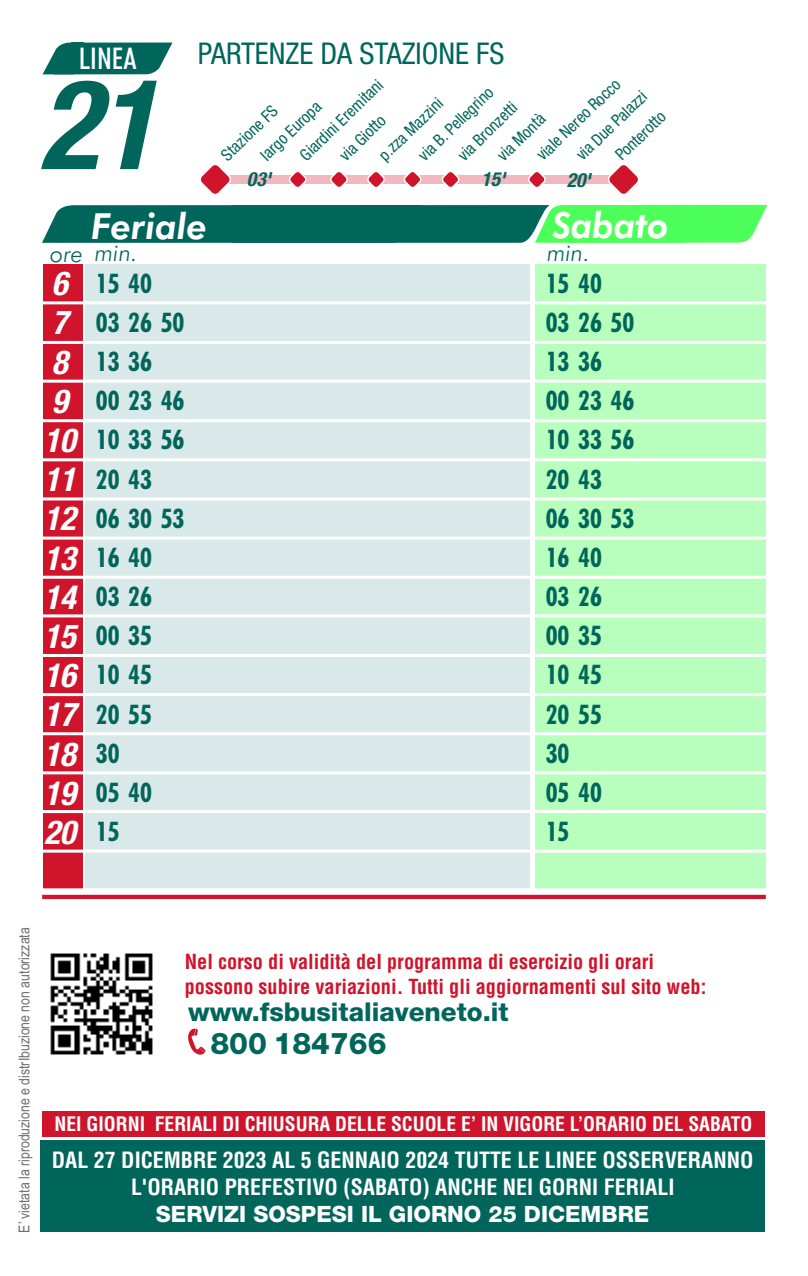
<style>
.page{position:relative;width:808px;height:1276px;background:#fff}
.page>*{position:absolute;margin:0;border:0;box-sizing:border-box;transform-origin:0 0}
.t1{font:italic 700 condensed 124.8px "Helvetica Neue LT Std";color:#00665c}
.t2{font:italic 800 36px "Futura BT";color:#fff}
.t3{font:italic 700 condensed 33px/39.3px "Helvetica Neue LT Std";letter-spacing:-.01em;color:#fff}
.t4{font:condensed 30px "Helvetica Neue LT Std";color:#00665c}
.t5{font:800 30px "Helvetica Neue LT Std";color:#00665c}
.t6{font:500 condensed 30px "Futura BT";color:#fff}
.t7{font:700 condensed 27px/39.3px "Futura BT";color:#00665c}
.t8{font:800 25.8px "Helvetica Neue LT Std";color:#00665c}
.t9{font:italic 300 24px "Futura BT";color:#00665c}
.t10{font:800 22.5px "Helvetica Neue LT Std";color:#fff}
.t11{font:700 condensed 21.9px/27.3px "Helvetica";color:#fff;text-align:center}
.t12{font:700 condensed 20.4px/25.2px "Helvetica";color:#cf142b}
.t13{font:700 condensed 19.5px "Helvetica";color:#fff}
.t14{font:italic 700 condensed 19.5px "Helvetica Neue LT Std";color:#00665c}
.t15{font:condensed 16.5px "Helvetica Neue LT Std";color:#00665c}
.t16{font:15px "Arial Narrow";color:#706e70}
</style>
<div class="page">
<div style="left:535px;top:264px;width:230px;height:626px;background:#b8ffbd"></div>
<div style="left:86px;top:264px;width:444px;height:626px;background:#d9e8e8"></div>
<div style="left:43px;top:264px;width:40px;height:626px;background:#cf142b"></div>
<hr style="left:30px;top:771px;width:757px;height:3px;background:#fff">
<hr style="left:30px;top:732px;width:757px;height:3px;background:#fff">
<hr style="left:30px;top:810px;width:757px;height:3px;background:#fff">
<hr style="left:30px;top:654px;width:757px;height:3px;background:#fff">
<hr style="left:30px;top:614px;width:757px;height:3px;background:#fff">
<hr style="left:30px;top:693px;width:757px;height:3px;background:#fff">
<hr style="left:30px;top:888px;width:757px;height:3px;background:#fff">
<hr style="left:30px;top:849px;width:757px;height:3px;background:#fff">
<hr style="left:30px;top:458px;width:757px;height:3px;background:#fff">
<hr style="left:30px;top:419px;width:757px;height:3px;background:#fff">
<hr style="left:30px;top:497px;width:757px;height:3px;background:#fff">
<hr style="left:30px;top:341px;width:757px;height:3px;background:#fff">
<hr style="left:30px;top:301px;width:757px;height:3px;background:#fff">
<hr style="left:30px;top:380px;width:757px;height:3px;background:#fff">
<hr style="left:30px;top:576px;width:757px;height:3px;background:#fff">
<hr style="left:30px;top:536px;width:757px;height:3px;background:#fff">
<div style="left:41px;top:1139px;width:724px;height:92px;background:#00665c"></div>
<svg style="left:43px;top:43px;width:129px;height:31px;background:#247b73"></svg>
<div style="left:71px;top:43px;width:13px;height:31px;background:#00665c"></div>
<svg style="left:42px;top:165px;width:725px;height:78px"></svg>
<hr style="left:42px;top:895px;width:724px;height:4px;background:#cf142b">
<svg style="left:188px;top:1028px;width:17px;height:27px"></svg>
<img style="left:50px;top:953px;width:103px;height:102px">
<div style="left:42px;top:1110px;width:723px;height:26px;background:#cf142b"></div>
<h3 class="t6" style="left:79px;top:47px;width:59px">LINEA</h3>
<h1 class="t1" style="left:39px;top:80px;width:120px">21</h1>
<h3 class="t4" style="left:198px;top:42px;width:308px">PARTENZE DA STAZIONE FS</h3>
<p class="t15" style="left:220px;top:153px;width:73px;rotate:-44deg">Stazione FS</p>
<p class="t15" style="left:298px;top:153px;width:110px;rotate:-44deg">Giardini Eremitani</p>
<p class="t15" style="left:535px;top:153px;width:111px;rotate:-44deg">viale Nereo Rocco</p>
<p class="t15" style="left:417px;top:153px;width:99px;rotate:-44deg">via B. Pellegrino</p>
<p class="t15" style="left:574px;top:153px;width:93px;rotate:-44deg">via Due Palazzi</p>
<p class="t15" style="left:377px;top:153px;width:83px;rotate:-44deg">p.zza Mazzini</p>
<p class="t15" style="left:456px;top:153px;width:77px;rotate:-44deg">via Bronzetti</p>
<p class="t15" style="left:259px;top:153px;width:78px;rotate:-44deg">largo Europa</p>
<p class="t15" style="left:496px;top:153px;width:61px;rotate:-44deg">via Montà</p>
<p class="t15" style="left:614px;top:153px;width:64px;rotate:-44deg">Ponterotto</p>
<p class="t15" style="left:338px;top:153px;width:58px;rotate:-44deg">via Giotto</p>
<p class="t14" style="left:247px;top:172px;width:25px">03'</p>
<p class="t14" style="left:481px;top:172px;width:25px">15'</p>
<p class="t14" style="left:567px;top:173px;width:25px">20'</p>
<h2 class="t2" style="left:91px;top:211px;width:118px">Feriale</h2>
<h2 class="t2" style="left:553px;top:210px;width:118px">Sabato</h2>
<h3 class="t9" style="left:50px;top:243px;width:89px">ore min.</h3>
<h3 class="t9" style="left:547px;top:242px;width:45px">min.</h3>
<h3 class="t3" style="left:44px;top:268px;width:33px">6<br>7<br>8<br>9<br>10<br>11<br>12<br>13<br>14<br>15<br>16<br>17<br>18<br>19<br>20</h3>
<h3 class="t7" style="left:96px;top:266px;width:90px">15 40<br>03 26 50<br>13 36<br>00 23 46<br>10 33 56<br>20 43<br>06 30 53<br>16 40<br>03 26<br>00 35<br>10 45<br>20 55<br>30<br>05 40<br>15</h3>
<h3 class="t7" style="left:546px;top:266px;width:90px">15 40<br>03 26 50<br>13 36<br>00 23 46<br>10 33 56<br>20 43<br>06 30 53<br>16 40<br>03 26<br>00 35<br>10 45<br>20 55<br>30<br>05 40<br>15</h3>
<p class="t16" style="left:19px;top:1232px;width:307px;rotate:-90deg">E’ vietata la riproduzione e distrIbuzione non autorizzata</p>
<p class="t12" style="left:185px;top:950px;width:523px">Nel corso di validità del programma di esercizio gli orari possono subire variazioni. Tutti gli aggiornamenti sul sito web:</p>
<h3 class="t8" style="left:188px;top:1002px;width:322px">www.fsbusitaliaveneto.it</h3>
<h3 class="t5" style="left:210px;top:1032px;width:178px">800 184766</h3>
<p class="t13" style="left:55px;top:1116px;width:699px">NEI GIORNI FERIALI DI CHIUSURA DELLE SCUOLE E’ IN VIGORE L’ORARIO DEL SABATO</p>
<h3 class="t11" style="left:52px;top:1148px;width:703px">DAL 27 DICEMBRE 2023 AL 5 GENNAIO 2024 TUTTE LE LINEE OSSERVERANNO<br>L'ORARIO PREFESTIVO (SABATO) ANCHE NEI GORNI FERIALI</h3>
<h3 class="t10" style="left:156px;top:1205px;width:495px">SERVIZI SOSPESI IL GIORNO 25 DICEMBRE</h3>
</div>
